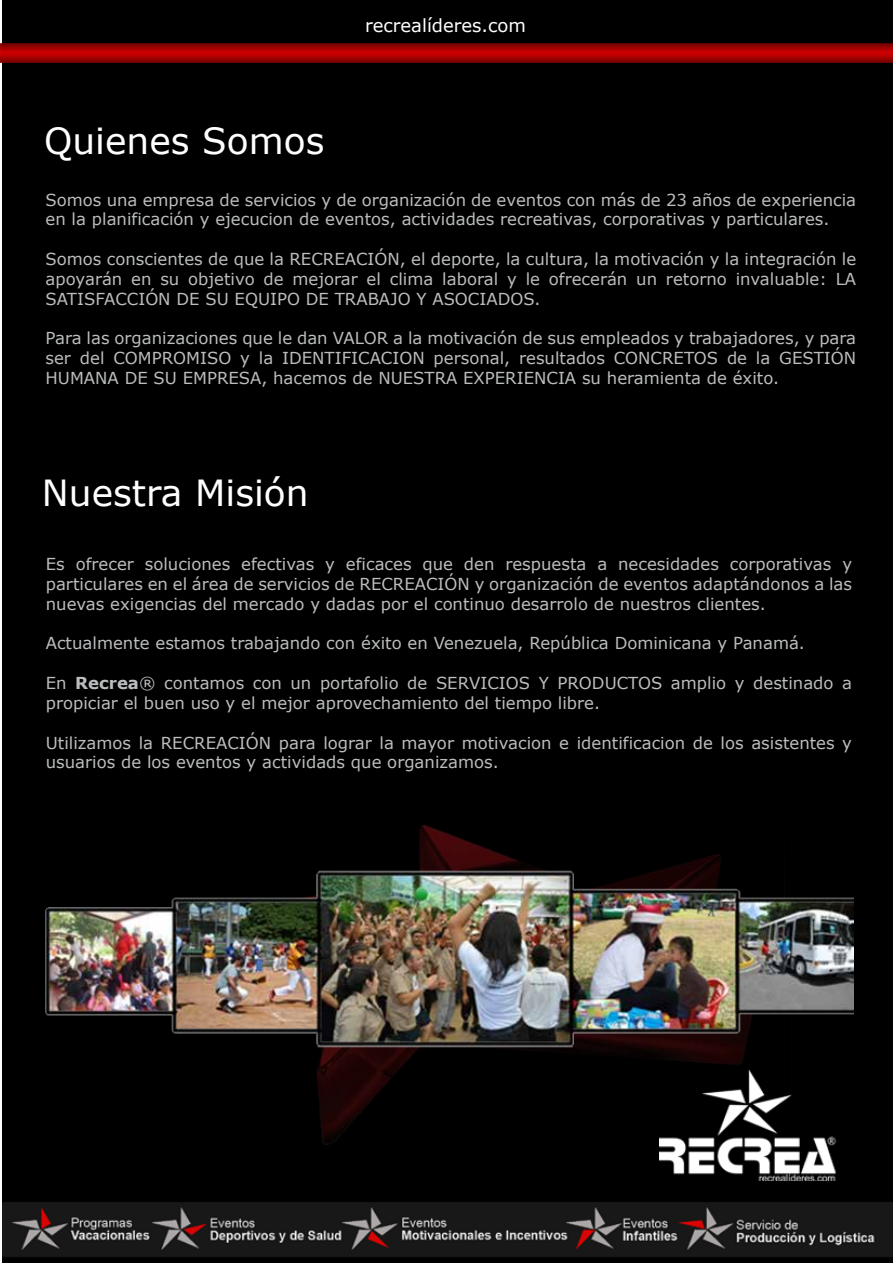
<style>
.page{position:relative;width:893px;height:1263px;background:#fff}
.page>*{position:absolute;margin:0;border:0;box-sizing:border-box;transform-origin:0 0}
.t1{font:36px "Verdana";color:#fff}
.t2{font:18px "Verdana";color:#fff}
.t3{font:16.5px/19.8px "Verdana";color:#bbbdbf}
.s1{font-weight:700}
</style>
<div class="page">
<div style="left:3px;top:0;width:890px;height:1262px;background:#000"></div>
<img style="left:0;top:43px;width:893px;height:20px">
<img style="left:2px;top:657px;width:891px;height:605px">
<img style="left:660px;top:1063px;width:193px;height:117px">
<img style="left:45px;top:838px;width:808px;height:225px">
<p class="t2" style="left:365px;top:13px;width:162px">recrealíderes.com</p>
<h1 class="t1" style="left:44px;top:116px;width:282px">Quienes Somos</h1>
<p class="t3" style="left:46px;top:189px;width:812px">Somos una empresa de servicios y de organización de eventos con más de 23 años de experiencia en la planificación y ejecucion de eventos, actividades recreativas, corporativas y particulares.</p>
<p class="t3" style="left:46px;top:249px;width:812px;text-align:justify">Somos conscientes de que la RECREACIÓN, el deporte, la cultura, la motivación y la integración le apoyarán en su objetivo de mejorar el clima laboral y le ofrecerán un retorno invaluable: LA SATISFACCIÓN DE SU EQUIPO DE TRABAJO Y ASOCIADOS.</p>
<p class="t3" style="left:46px;top:328px;width:812px;text-align:justify">Para las organizaciones que le dan VALOR a la motivación de sus empleados y trabajadores, y para ser del COMPROMISO y la IDENTIFICACION personal, resultados CONCRETOS de la GESTIÓN HUMANA DE SU EMPRESA, hacemos de NUESTRA EXPERIENCIA su heramienta de éxito.</p>
<h1 class="t1" style="left:42px;top:468px;width:268px">Nuestra Misión</h1>
<p class="t3" style="left:46px;top:554px;width:808px;text-align:justify">Es ofrecer soluciones efectivas y eficaces que den respuesta a necesidades corporativas y particulares en el área de servicios de RECREACIÓN y organización de eventos adaptándonos a las nuevas exigencias del mercado y dadas por el continuo desarrolo de nuestros clientes.</p>
<p class="t3" style="left:46px;top:633px;width:761px">Actualmente estamos trabajando con éxito en Venezuela, República Dominicana y Panamá.</p>
<p class="t3" style="left:46px;top:673px;width:808px">En <span class="s1">Recrea</span>® contamos con un portafolio de SERVICIOS Y PRODUCTOS amplio y destinado a propiciar el buen uso y el mejor aprovechamiento del tiempo libre.</p>
<p class="t3" style="left:46px;top:732px;width:808px">Utilizamos la RECREACIÓN para lograr la mayor motivacion e identificacion de los asistentes y usuarios de los eventos y actividads que organizamos.</p>
</div>
